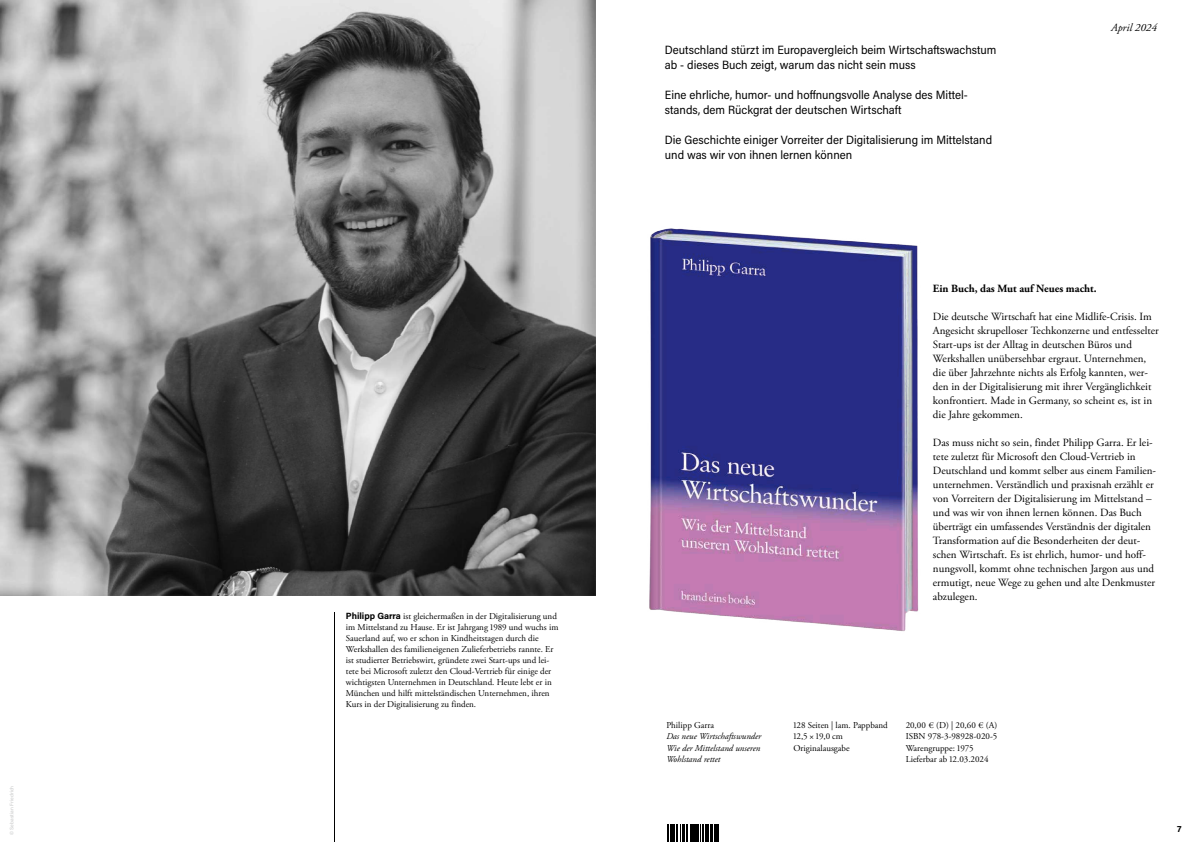
<style>
.page{position:relative;width:1191px;height:842px;background:#fff}
.page>*{position:absolute;margin:0;border:0;box-sizing:border-box;transform-origin:0 0}
.t1{font:12px/15px "Acumin Pro Semi Cond";color:#000}
.t2{font:11px/14px "Adobe Garamond Pro";color:#000}
.t3{font:700 11px "Adobe Garamond Pro";color:#000}
.t4{font:italic 11px "Adobe Garamond Pro";color:#000}
.t5{font:9px/11px "Adobe Garamond Pro";color:#000}
.t6{font:italic 9px/11.5px "Adobe Garamond Pro";color:#000;text-align:justify}
.t7{font:700 9px "Acumin Pro";color:#000}
.t8{font:5px "Acumin Pro";letter-spacing:.02em;color:#c5c6c6}
.s1{font-family:"Acumin Pro";font-weight:700}
</style>
<div class="page">
<img style="left:649px;top:228px;width:270px;height:403px">
<svg style="left:667px;top:824px;width:52px;height:1px"></svg>
<svg style="left:667px;top:825px;width:52px;height:17px"></svg>
<img style="left:0;top:0;width:595px;height:595px">
<hr style="left:334px;top:612px;width:1px;height:230px;background:#000">
<p class="t8" style="left:8px;top:835px;width:51px;rotate:-90deg">© Sebastian Friedrich</p>
<p class="t5" style="left:346px;top:611px;width:214px"><span class="s1">Philipp Garra</span> ist gleichermaßen in der Digitalisierung und im Mittelstand zu Hause. Er ist Jahrgang 1989 und wuchs im Sauerland auf, wo er schon in Kindheitstagen durch die Werkshallen des familieneigenen Zulieferbetriebs rannte. Er ist studierter Betriebswirt, gründete zwei Start-ups und lei&shy;tete bei Microsoft zuletzt den Cloud-Vertrieb für einige der wichtigsten Unternehmen in Deutschland. Heute lebt er in München und hilft mittelständischen Unternehmen, ihren Kurs in der Digitalisierung zu finden.</p>
<p class="t1" style="left:665px;top:41px;width:333px">Deutschland stürzt im Europavergleich beim Wirtschaftswachstum ab - dieses Buch zeigt, warum das nicht sein muss</p>
<p class="t1" style="left:665px;top:86px;width:304px">Eine ehrliche, humor- und hoffnungsvolle Analyse des Mittel&shy;stands, dem Rückgrat der deutschen Wirtschaft</p>
<p class="t1" style="left:665px;top:132px;width:329px">Die Geschichte einiger Vorreiter der Digitalisierung im Mittelstand und was wir von ihnen lernen können</p>
<p class="t4" style="left:1111px;top:21px;width:47px">April 2024</p>
<p class="t3" style="left:933px;top:282px;width:165px">Ein Buch, das Mut auf Neues macht.</p>
<p class="t2" style="left:933px;top:309px;width:227px">Die deutsche Wirtschaft hat eine Midlife-Crisis. Im Angesicht skrupelloser Techkonzerne und entfesselter Start-ups ist der Alltag in deutschen Büros und Werkshallen unübersehbar ergraut. Unternehmen, die über Jahrzehnte nichts als Erfolg kannten, wer&shy;den in der Digitalisierung mit ihrer Vergänglichkeit konfrontiert. Made in Germany, so scheint es, ist in die Jahre gekommen.</p>
<p class="t2" style="left:933px;top:435px;width:225px">Das muss nicht so sein, findet Philipp Garra. Er lei&shy;tete zuletzt für Microsoft den Cloud-Vertrieb in Deutschland und kommt selber aus einem Familien&shy;unternehmen. Verständlich und praxisnah erzählt er von Vorreitern der Digitalisierung im Mittelstand – und was wir von ihnen lernen können. Das Buch überträgt ein umfassendes Verständnis der digitalen Transformation auf die Besonderheiten der deut&shy;schen Wirtschaft. Es ist ehrlich, humor- und hoff&shy;nungsvoll, kommt ohne technischen Jargon aus und ermutigt, neue Wege zu gehen und alte Denkmuster abzulegen.</p>
<p class="t5" style="left:666px;top:719px;width:49px">Philipp Garra</p>
<p class="t6" style="left:666px;top:731px;width:96px">Das neue Wirtschaftswunder Wie der Mittelstand unseren Wohlstand rettet</p>
<p class="t5" style="left:793px;top:719px;width:96px;line-height:11.5px">128 Seiten | lam. Pappband<br>12,5 × 19,0 cm<br>Originalausgabe</p>
<p class="t5" style="left:905px;top:719px;width:93px;line-height:11.5px">20,00 € (D) | 20,60 € (A)<br>ISBN 978-3-98928-020-5<br>Warengruppe: 1975<br>Lieferbar ab 12.03.2024</p>
<p class="t7" style="left:1177px;top:822px;width:6px">7</p>
</div>
